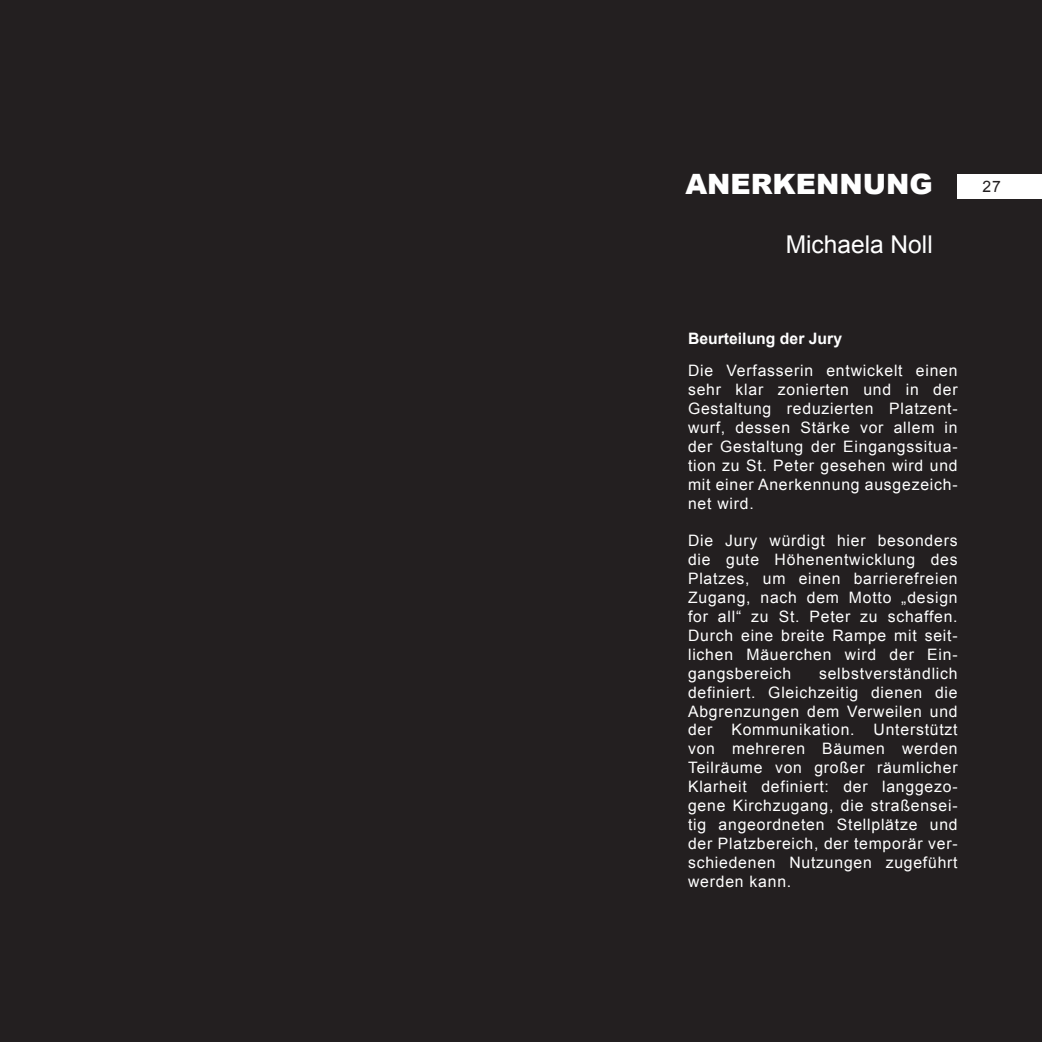
<style>
.page{position:relative;width:1042px;height:1042px;background:#231f20}
.page>*{position:absolute;margin:0;border:0;box-sizing:border-box;transform-origin:0 0}
.t1{font:900 28px "Arial";color:#fff}
.t2{font:24.5px "Arial";color:#fff}
.t3{font:15.75px/18.9px "Arial";letter-spacing:.05em;color:#fff;text-align:justify}
.t4{font:700 15.75px "Arial";color:#fff}
.t5{font:15.75px "Arial";color:#231f20}
</style>
<div class="page">
<div style="left:957px;top:174px;width:85px;height:25px;background:#fff"></div>
<h1 class="t1" style="left:685px;top:168px;width:249px">ANERKENNUNG</h1>
<p class="t5" style="left:982px;top:176px;width:20px">27</p>
<h2 class="t2" style="left:786px;top:228px;width:149px">Michaela Noll</h2>
<p class="t4" style="left:688px;top:332px;width:156px">Beurteilung der Jury</p>
<p class="t3" style="left:688px;top:361px;width:271px">Die Verfasserin entwickelt einen sehr klar zonierten und in der Gestaltung reduzierten Platzent&shy;wurf, dessen Stärke vor allem in der Gestaltung der Eingangssitua&shy;tion zu St. Peter gesehen wird und mit einer Anerkennung ausgezeich&shy;net wird.</p>
<p class="t3" style="left:688px;top:531px;width:271px">Die Jury würdigt hier besonders die gute Höhenentwicklung des Platzes, um einen barrierefreien Zugang, nach dem Motto „design for all“ zu St. Peter zu schaffen.<br>Durch eine breite Rampe mit seit&shy;lichen Mäuerchen wird der Ein&shy;gangsbereich</p>
<p class="t3" style="left:688px;top:664px;width:271px;text-indent:131px">selbstverständlich definiert. Gleichzeitig dienen die Abgrenzungen dem Verweilen und der Kommunikation. Unterstützt von mehreren Bäumen werden Teilräume von großer räumlicher Klarheit definiert: der langgezo&shy;gene Kirchzugang, die straßensei&shy;tig angeordneten Stellplätze und der Platzbereich, der temporär ver&shy;schiedenen Nutzungen zugeführt werden kann.</p>
</div>
